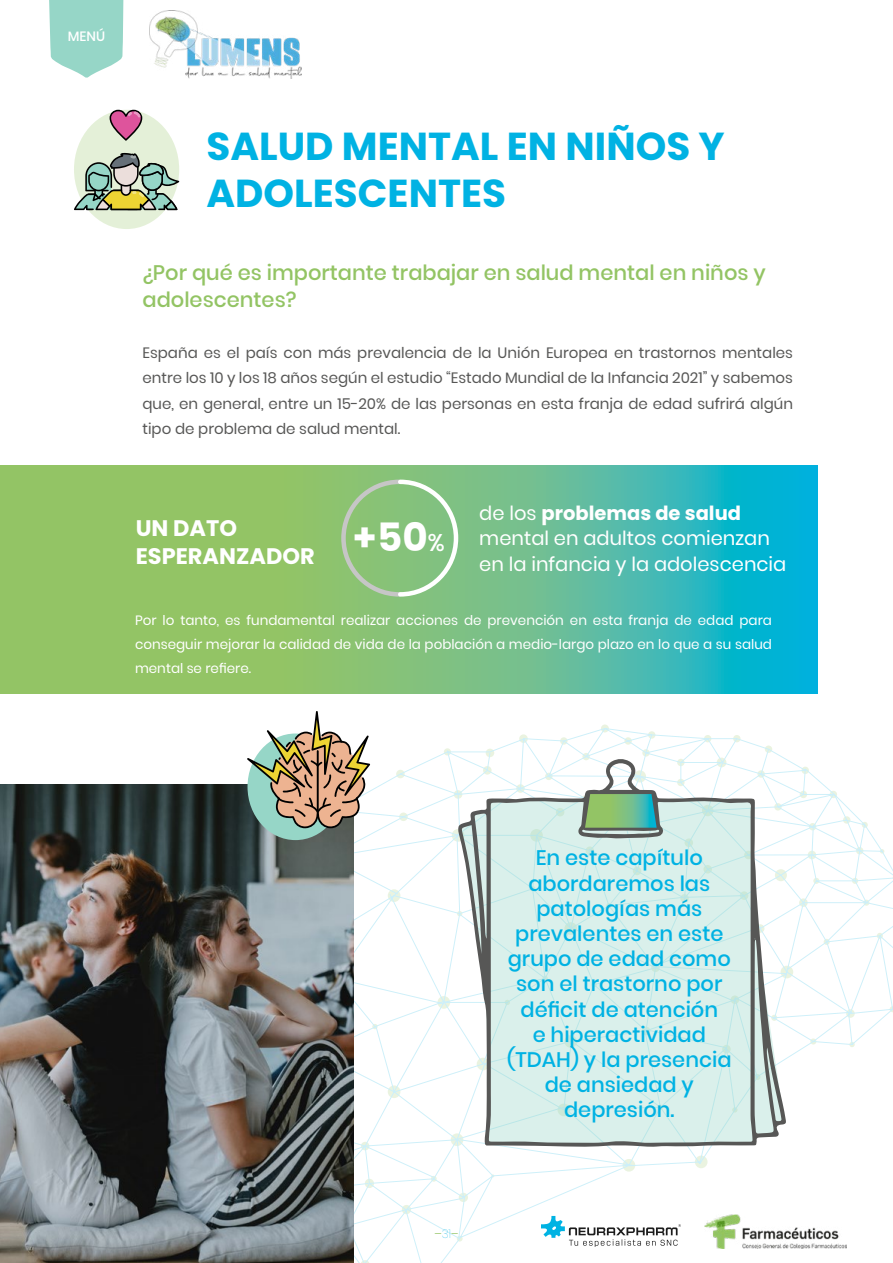
<style>
.page{position:relative;width:893px;height:1263px;background:#fff}
.page>*{position:absolute;margin:0;border:0;box-sizing:border-box;transform-origin:0 0}
.t1{font:700 39px/46.8px "Poppins";color:#00b2e3}
.t2{font:700 39px "Poppins";color:#fff}
.t3{font:700 22.5px/28.5px "Poppins";color:#fff}
.t4{font:500 21px/25.2px "Poppins";color:#00b2e3;text-align:center}
.t5{font:500 21px/27px "Poppins";color:#93c464}
.t6{font:19.5px/25.5px "Poppins";color:#fff}
.t7{font:15px/25.5px "Poppins";color:#575756;text-align:justify}
.t8{font:13.5px/24px "Poppins";color:#fff;text-align:justify}
.t9{font:500 13.5px "Poppins";color:#fff}
.t10{font:300 12px "Poppins";color:#93c464}
.s1{font-weight:500;font-size:24px}
.s2{font-weight:700}
.s3{font-weight:100;color:#00b2e3}
</style>
<div class="page">
<img style="left:150px;top:11px;width:152px;height:68px">
<svg style="left:601px;top:724px;width:8px;height:8px"></svg>
<svg style="left:353px;top:727px;width:540px;height:168px"></svg>
<svg style="left:353px;top:895px;width:540px;height:368px"></svg>
<svg style="left:49px;top:0;width:75px;height:78px;background:#a5dccf"></svg>
<img style="left:704px;top:1214px;width:143px;height:35px">
<svg style="left:541px;top:1216px;width:140px;height:31px"></svg>
<svg style="left:458px;top:758px;width:328px;height:389px;fill:#daf0eb"></svg>
<svg style="left:582px;top:794px;width:75px;height:34px;background:#6fb481"></svg>
<div style="left:74px;top:110px;width:105px;height:119px;background:#e4f0d8;border-radius:50%"></div>
<svg style="left:0;top:465px;width:818px;height:229px;background:#6bbe8a"></svg>
<svg style="left:339px;top:477px;width:121px;height:122px;background:#8fc584"></svg>
<img style="left:0;top:784px;width:353px;height:479px">
<svg style="left:74px;top:153px;width:105px;height:57px"></svg>
<svg style="left:110px;top:110px;width:32px;height:31px"></svg>
<div style="left:247px;top:733px;width:96px;height:107px;background:#96d6c7;border-radius:50%"></div>
<svg style="left:247px;top:711px;width:123px;height:117px"></svg>
<p class="t9" style="left:68px;top:29px;width:39px">MENÚ</p>
<h1 class="t1" style="left:206px;top:123px;width:520px">SALUD MENTAL EN NIÑOS Y<br>ADOLESCENTES</h1>
<h3 class="t5" style="left:142px;top:259px;width:625px">¿Por qué es importante trabajar en salud mental en niños y adolescentes?</h3>
<p class="t7" style="left:142px;top:340px;width:652px">España es el país con más prevalencia de la Unión Europea en trastornos mentales entre los 10 y los 18 años según el estudio “Estado Mundial de la Infancia 2021” y sabemos que, en general, entre un 15-20% de las personas en esta franja de edad sufrirá algún tipo de problema de salud mental.</p>
<h2 class="t3" style="left:136px;top:514px;width:181px">UN DATO<br>ESPERANZADOR</h2>
<h1 class="t2" style="left:353px;top:515px;width:94px">+50<span class="s1">%</span></h1>
<h3 class="t6" style="left:479px;top:500px;width:309px">de los <span class="s2">problemas de salud </span>mental en adultos comienzan en la infancia y la adolescencia</h3>
<p class="t8" style="left:135px;top:608px;width:638px">Por lo tanto, es fundamental realizar acciones de prevención en esta franja de edad para conseguir mejorar la calidad de vida de la población a medio-largo plazo en lo que a su salud mental se refiere.</p>
<p class="t10" style="left:434px;top:1227px;width:26px">–<span class="s3">31</span>–</p>
<h3 class="t4" style="left:507px;top:845px;width:226px">En este capítulo abordaremos las patologías más prevalentes en este grupo de edad como son el trastorno por déficit de atención<br>e hiperactividad (TDAH) y la presencia de ansiedad y depresión.</h3>
</div>
